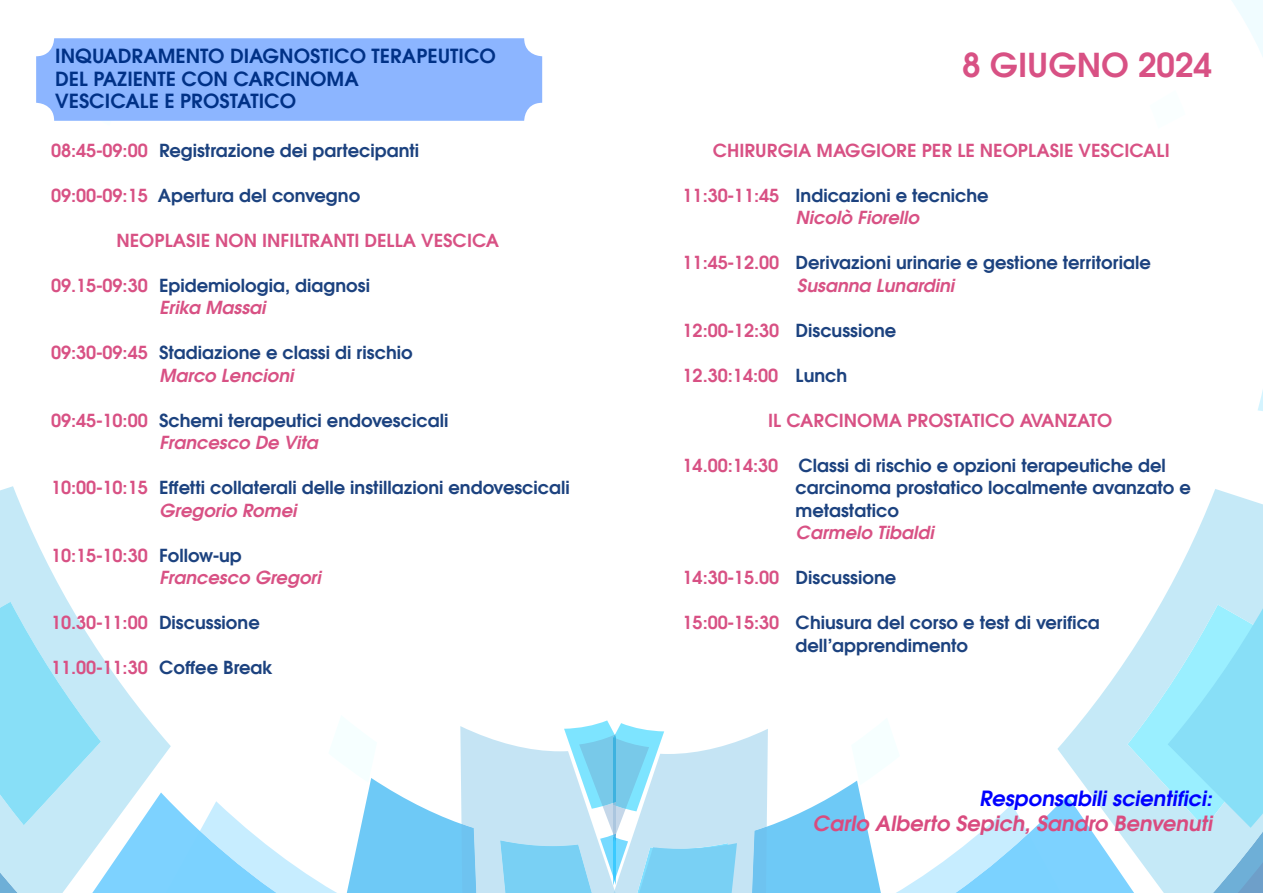
<style>
.page{position:relative;width:1263px;height:893px;background:#fff}
.page>*{position:absolute;margin:0;border:0;box-sizing:border-box;transform-origin:0 0}
.t1{font:700 33px "Evolventa";color:#d85184}
.t2{font:italic 700 21px/25.2px "Evolventa";color:#d94b7f;text-align:right}
.t3{font:700 19.5px/22.5px "Evolventa";color:#003186}
.t4{font:700 18px/22.5px "Evolventa";color:#1c427f}
.t5{font:700 18px "Evolventa";color:#d85184}
.t6{font:italic 700 18px/22.5px "Evolventa";color:#d85184}
.s1{color:#d85184}
.s2{font-style:italic;color:#d85184}
.s3{font-style:normal}
.s4{font-style:normal;color:#1c427f}
.s5{color:#1c427f}
.s6{color:#00f}
</style>
<div class="page">
<svg style="left:1232px;top:0;width:31px;height:57px"></svg>
<svg style="left:1258px;top:390px;width:5px;height:21px"></svg>
<svg style="left:1162px;top:489px;width:101px;height:113px;fill:#c5e9f7"></svg>
<svg style="left:0;top:486px;width:68px;height:116px;fill:#c5e9f7"></svg>
<svg style="left:0;top:602px;width:1263px;height:291px"></svg>
<div style="left:36px;top:38px;width:506px;height:83px;background:#8cb5ff;border-radius:18px"></div>
<p class="t3" style="left:55px;top:45px;width:442px">INQUADRAMENTO DIAGNOSTICO TERAPEUTICO<br>DEL PAZIENTE CON CARCINOMA<br>VESCICALE E PROSTATICO</p>
<p class="t4" style="left:51px;top:139px;width:370px"><span class="s1">08:45-09:00</span> Registrazione dei partecipanti</p>
<p class="t4" style="left:51px;top:184px;width:311px"><span class="s1">09:00-09:15</span> Apertura del convegno</p>
<p class="t5" style="left:116px;top:229px;width:384px">NEOPLASIE NON INFILTRANTI DELLA VESCICA</p>
<p class="t4" style="left:51px;top:274px;width:321px;text-align:center"><span class="s1">09.15-09:30</span> Epidemiologia, diagnosi<br><span class="s2">Erika Massai</span></p>
<p class="t4" style="left:159px;top:341px;width:255px;text-indent:-108px"><span class="s1">09:30-09:45</span> Stadiazione e classi di rischio<br><span class="s2">Marco Lencioni</span></p>
<p class="t4" style="left:159px;top:409px;width:291px;text-indent:-108px"><span class="s1">09:45-10:00</span> Schemi terapeutici endovescicali<br><span class="s2">Francesco De Vita</span></p>
<p class="t4" style="left:159px;top:476px;width:412px;text-indent:-108px"><span class="s1">10:00-10:15</span> Effetti collaterali delle instillazioni endovescicali<br><span class="s2">Gregorio Romei</span></p>
<p class="t6" style="left:159px;top:544px;width:163px;text-indent:-108px"><span class="s3">10:15-10:30</span> <span class="s4">Follow-up<br></span>Francesco Gregori</p>
<p class="t5" style="left:51px;top:611px;width:210px">10.30-11:00 <span class="s5">Discussione</span></p>
<p class="t5" style="left:51px;top:656px;width:223px">11.00-11:30 <span class="s5">Coffee Break</span></p>
<p class="t1" style="left:962px;top:44px;width:252px">8 GIUGNO 2024</p>
<p class="t5" style="left:713px;top:139px;width:459px">CHIRURGIA MAGGIORE PER LE NEOPLASIE VESCICALI</p>
<p class="t4" style="left:795px;top:184px;width:195px;text-indent:-113px"><span class="s1">11:30-11:45</span> Indicazioni e tecniche<br><span class="s2">Nicolò Fiorello</span></p>
<p class="t4" style="left:797px;top:251px;width:355px;text-indent:-114px"><span class="s1">11:45-12.00</span> Derivazioni urinarie e gestione territoriale<br><span class="s2">Susanna Lunardini</span></p>
<p class="t5" style="left:682px;top:319px;width:215px">12:00-12:30 <span class="s5">Discussione</span></p>
<p class="t5" style="left:682px;top:364px;width:166px">12.30:14:00 <span class="s5">Lunch</span></p>
<p class="t5" style="left:768px;top:409px;width:346px">IL CARCINOMA PROSTATICO AVANZATO</p>
<p class="t4" style="left:795px;top:454px;width:397px;text-indent:-113px"><span class="s1">14.00:14:30</span> Classi di rischio e opzioni terapeutiche del carcinoma prostatico localmente avanzato e metastatico<br><span class="s2">Carmelo Tibaldi</span></p>
<p class="t5" style="left:682px;top:566px;width:215px">14:30-15.00 <span class="s5">Discussione</span></p>
<p class="t4" style="left:795px;top:611px;width:306px;text-indent:-113px"><span class="s1">15:00-15:30</span> Chiusura del corso e test di verifica dell’apprendimento</p>
<p class="t2" style="left:813px;top:785px;width:405px"><span class="s6">Responsabili scientifici:<br></span>Carlo Alberto Sepich, Sandro Benvenuti</p>
</div>
